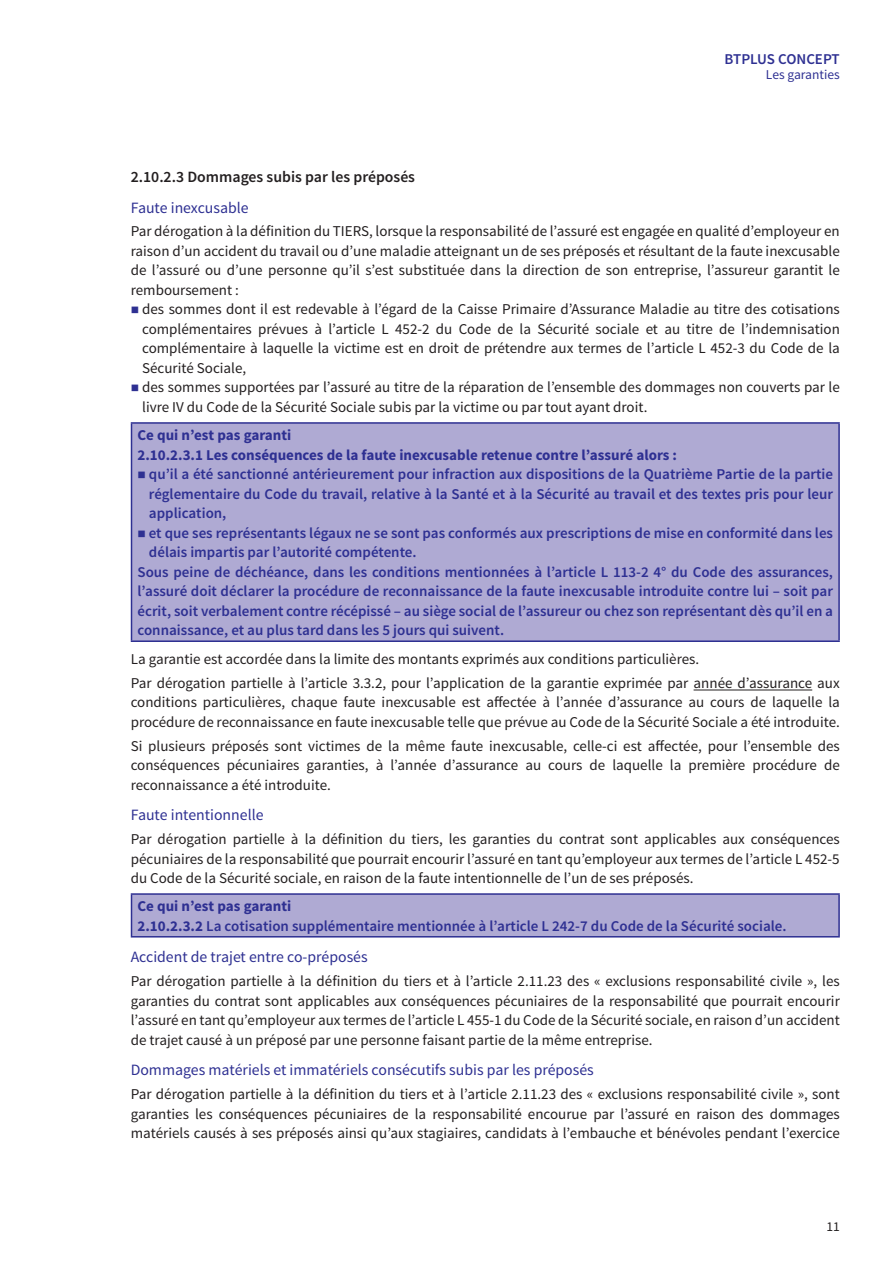
<style>
.page{position:relative;width:893px;height:1263px;background:#fff}
.page>*{position:absolute;margin:0;border:0;box-sizing:border-box;transform-origin:0 0}
.t1{font:15.75px "Source Sans Pro";color:#2e3092}
.t2{font:600 15.75px "Source Sans Pro";color:#231f20}
.t3{font:15px/19.5px "Source Sans Pro";color:#231f20;text-align:justify}
.t4{font:600 15px/19.5px "Source Sans Pro";color:#2e3092;text-align:justify}
.t5{font:700 15px/19.5px "Source Sans Pro";color:#2e3092}
.t6{font:13.5px "Source Sans Pro";color:#2e3092}
.t7{font:13.5px "Source Sans Pro";color:#231f20}
.s1{color:#2e3092}
.s2{font-weight:700}
</style>
<div class="page">
<hr style="left:694px;top:690px;width:118px;height:1px;background:#231f20">
<div style="left:131px;top:423px;width:708px;height:218px;background:#afaad3"></div>
<hr style="left:131px;top:422px;width:709px;height:2px;background:#2e3092">
<hr style="left:131px;top:424px;width:1px;height:216px;background:#2e3092">
<hr style="left:838px;top:424px;width:2px;height:216px;background:#2e3092">
<hr style="left:131px;top:640px;width:709px;height:2px;background:#2e3092">
<div style="left:131px;top:894px;width:708px;height:43px;background:#afaad3"></div>
<hr style="left:131px;top:893px;width:709px;height:2px;background:#2e3092">
<hr style="left:131px;top:895px;width:1px;height:41px;background:#2e3092">
<hr style="left:838px;top:895px;width:2px;height:41px;background:#2e3092">
<hr style="left:131px;top:936px;width:709px;height:1px;background:#2e3092">
<p class="t4" style="left:725px;top:50px;width:117px">BTPLUS CONCEPT</p>
<p class="t6" style="left:766px;top:68px;width:75px">Les garanties</p>
<p class="t2" style="left:131px;top:169px;width:286px">2.10.2.3 Dommages subis par les préposés</p>
<p class="t1" style="left:131px;top:200px;width:119px">Faute inexcusable</p>
<p class="t3" style="left:131px;top:222px;width:711px">Par dérogation à la définition du TIERS, lorsque la responsabilité de l’assuré est engagée en qualité d’employeur en raison d’un accident du travail ou d’une maladie atteignant un de ses préposés et résultant de la faute inexcusable de l’assuré ou d’une personne qu’il s’est substituée dans la direction de son entreprise, l’assureur garantit le remboursement :</p>
<p class="t3" style="left:142px;top:300px;width:699px;text-indent:-11px"><span class="s1">■</span> des sommes dont il est redevable à l’égard de la Caisse Primaire d’Assurance Maladie au titre des cotisations complémentaires prévues à l’article L 452-2 du Code de la Sécurité sociale et au titre de l’indemnisation complémentaire à laquelle la victime est en droit de prétendre aux termes de l’article L 452-3 du Code de la Sécurité Sociale,</p>
<p class="t3" style="left:142px;top:378px;width:699px;text-indent:-11px"><span class="s1">■</span> des sommes supportées par l’assuré au titre de la réparation de l’ensemble des dommages non couverts par le livre IV du Code de la Sécurité Sociale subis par la victime ou par tout ayant droit.</p>
<p class="t5" style="left:137px;top:426px;width:541px">Ce qui n’est pas garanti<br>2.10.2.3.1 Les conséquences de la faute inexcusable retenue contre l’assuré alors :</p>
<p class="t4" style="left:149px;top:465px;width:686px;text-indent:-11px">■ qu’il a été sanctionné antérieurement pour infraction aux dispositions de la Quatrième Partie de la partie réglementaire du Code du travail, relative à la Santé et à la Sécurité au travail et des textes pris pour leur application,</p>
<p class="t4" style="left:137px;top:523px;width:697px">■ et que ses représentants légaux ne se sont pas conformés aux prescriptions de mise en conformité dans les</p>
<p class="t4" style="left:149px;top:543px;width:269px">délais impartis par l’autorité compétente.</p>
<p class="t4" style="left:137px;top:562px;width:697px">Sous peine de déchéance, dans les conditions mentionnées à l’article L 113-2 4° du Code des assurances,</p>
<p class="t4" style="left:137px;top:582px;width:697px">l’assuré doit déclarer la procédure de reconnaissance de la faute inexcusable introduite contre lui – soit par</p>
<p class="t4" style="left:137px;top:601px;width:697px">écrit, soit verbalement contre récépissé – au siège social de l’assureur ou chez son représentant dès qu’il en a</p>
<p class="t4" style="left:137px;top:621px;width:368px">connaissance, et au plus tard dans les 5 jours qui suivent.</p>
<p class="t3" style="left:131px;top:648px;width:711px;line-height:23.7px">La garantie est accordée dans la limite des montants exprimés aux conditions particulières.<br>Par dérogation partielle à l’article 3.3.2, pour l’application de la garantie exprimée par année d’assurance aux</p>
<p class="t3" style="left:131px;top:693px;width:711px">conditions particulières, chaque faute inexcusable est affectée à l’année d’assurance au cours de laquelle la procédure de reconnaissance en faute inexcusable telle que prévue au Code de la Sécurité Sociale a été introduite.</p>
<p class="t3" style="left:131px;top:736px;width:711px">Si plusieurs préposés sont victimes de la même faute inexcusable, celle-ci est affectée, pour l’ensemble des conséquences pécuniaires garanties, à l’année d’assurance au cours de laquelle la première procédure de reconnaissance a été introduite.</p>
<p class="t1" style="left:131px;top:807px;width:134px">Faute intentionnelle</p>
<p class="t3" style="left:131px;top:830px;width:710px">Par dérogation partielle à la définition du tiers, les garanties du contrat sont applicables aux conséquences pécuniaires de la responsabilité que pourrait encourir l’assuré en tant qu’employeur aux termes de l’article L 452-5 du Code de la Sécurité sociale, en raison de la faute intentionnelle de l’un de ses préposés.</p>
<p class="t4" style="left:137px;top:897px;width:651px"><span class="s2">Ce qui n’est pas garanti<br>2.10.2.3.2</span> La cotisation supplémentaire mentionnée à l’article L 242-7 du Code de la Sécurité sociale.</p>
<p class="t1" style="left:131px;top:949px;width:238px">Accident de trajet entre co-préposés</p>
<p class="t3" style="left:131px;top:972px;width:711px">Par dérogation partielle à la définition du tiers et à l’article 2.11.23 des « exclusions responsabilité civile », les garanties du contrat sont applicables aux conséquences pécuniaires de la responsabilité que pourrait encourir l’assuré en tant qu’employeur aux termes de l’article L 455-1 du Code de la Sécurité sociale, en raison d’un accident de trajet causé à un préposé par une personne faisant partie de la même entreprise.</p>
<p class="t1" style="left:131px;top:1062px;width:465px">Dommages matériels et immatériels consécutifs subis par les préposés</p>
<p class="t3" style="left:131px;top:1085px;width:711px">Par dérogation partielle à la définition du tiers et à l’article 2.11.23 des « exclusions responsabilité civile », sont garanties les conséquences pécuniaires de la responsabilité encourue par l’assuré en raison des dommages matériels causés à ses préposés ainsi qu’aux stagiaires, candidats à l’embauche et bénévoles pendant l’exercice</p>
<p class="t7" style="left:826px;top:1220px;width:15px">11</p>
</div>
